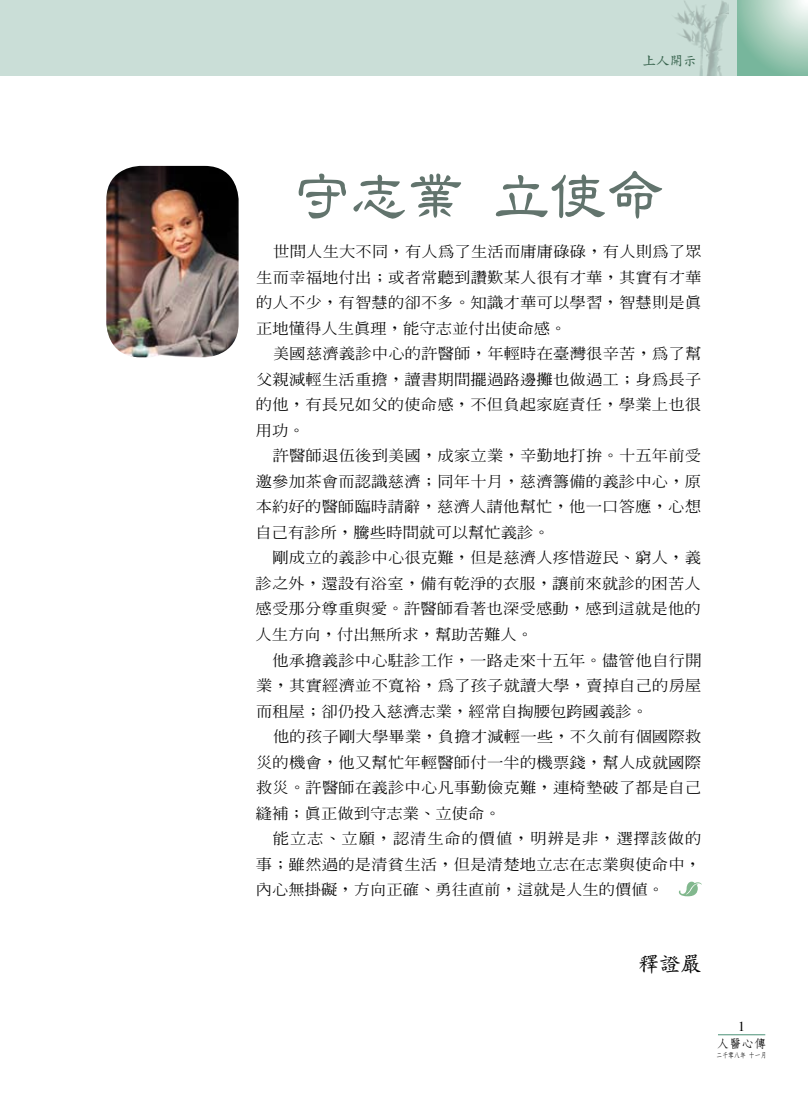
<style>
.page{position:relative;width:808px;height:1106px;background:#fff}
.page>*{position:absolute;margin:0;border:0;box-sizing:border-box;transform-origin:0 0}
.t1{font:600 60px "Jen Lei";color:#62746d;scale:.95 1}
.t2{font:700 21px "Zen Kai";color:#000}
.t3{font:500 14.85px/25.5px "Inn Ming";letter-spacing:.01em;color:#000;text-align:justify;scale:1.1 1}
.t4{font:13.65px "Times";color:#000}
.t5{font:700 13.5px "Zen Kai";color:#39654f}
.t6{font:700 11.7px "Nan Sung";color:#000;scale:1.05 1}
.t7{font:700 7.2px "Nan Sung";color:#000;scale:.82 1}
</style>
<div class="page">
<hr style="left:718px;top:1034px;width:47px;height:1px;background:#55977f">
<div style="left:0;top:0;width:808px;height:76px;background:#caded7"></div>
<svg style="left:737px;top:0;width:71px;height:76px"></svg>
<img style="left:675px;top:1px;width:54px;height:75px">
<img style="left:106px;top:166px;width:133px;height:191px">
<svg style="left:679px;top:881px;width:23px;height:15px"></svg>
<p class="t5" style="left:642px;top:54px;width:55px">上人開示</p>
<h1 class="t1" style="left:294px;top:166px;width:392px">守志業 立使命</h1>
<p class="t3" style="left:256px;top:239px;width:407px;text-indent:17px">世間人生大不同，有人為了生活而庸庸碌碌，有人則為了眾生而幸福地付出；或者常聽到讚歎某人很有才華，其實有才華的人不少，有智慧的卻不多。知識才華可以學習，智慧則是真正地懂得人生真理，能守志並付出使命感。</p>
<p class="t3" style="left:256px;top:341px;width:407px;text-indent:17px">美國慈濟義診中心的許醫師，年輕時在臺灣很辛苦，為了幫父親減輕生活重擔，讀書期間擺過路邊攤也做過工；身為長子的他，有長兄如父的使命感，不但負起家庭責任，學業上也很用功。</p>
<p class="t3" style="left:256px;top:443px;width:407px;text-indent:17px">許醫師退伍後到美國，成家立業，辛勤地打拚。十五年前受邀參加茶會而認識慈濟；同年十月，慈濟籌備的義診中心，原本約好的醫師臨時請辭，慈濟人請他幫忙，他一口答應，心想自己有診所，騰些時間就可以幫忙義診。</p>
<p class="t3" style="left:255px;top:545px;width:407px;text-indent:17px">剛成立的義診中心很克難，但是慈濟人疼惜遊民、窮人，義診之外，還設有浴室，備有乾淨的衣服，讓前來就診的困苦人感受那分尊重與愛。許醫師看著也深受感動，感到這就是他的人生方向，付出無所求，幫助苦難人。</p>
<p class="t3" style="left:256px;top:647px;width:406px;text-indent:16px">他承擔義診中心駐診工作，一路走來十五年。儘管他自行開業，其實經濟並不寬裕，為了孩子就讀大學，賣掉自己的房屋而租屋；卻仍投入慈濟志業，經常自掏腰包跨國義診。</p>
<p class="t3" style="left:256px;top:723px;width:407px;text-indent:17px">他的孩子剛大學畢業，負擔才減輕一些，不久前有個國際救災的機會，他又幫忙年輕醫師付一半的機票錢，幫人成就國際救災。許醫師在義診中心凡事勤儉克難，連椅墊破了都是自己縫補；真正做到守志業、立使命。</p>
<p class="t3" style="left:256px;top:825px;width:406px;text-indent:17px">能立志、立願，認清生命的價值，明辨是非，選擇該做的事；雖然過的是清貧生活，但是清楚地立志在志業與使命中，內心無掛礙，方向正確、勇往直前，這就是人生的價值。</p>
<h2 class="t2" style="left:639px;top:954px;width:64px">釋證嚴</h2>
<p class="t4" style="left:738px;top:1013px;width:8px">1</p>
<p class="t6" style="left:717px;top:1037px;width:49px">人醫心傳</p>
<p class="t7" style="left:716px;top:1051px;width:63px">二千零八年 十一月</p>
</div>
